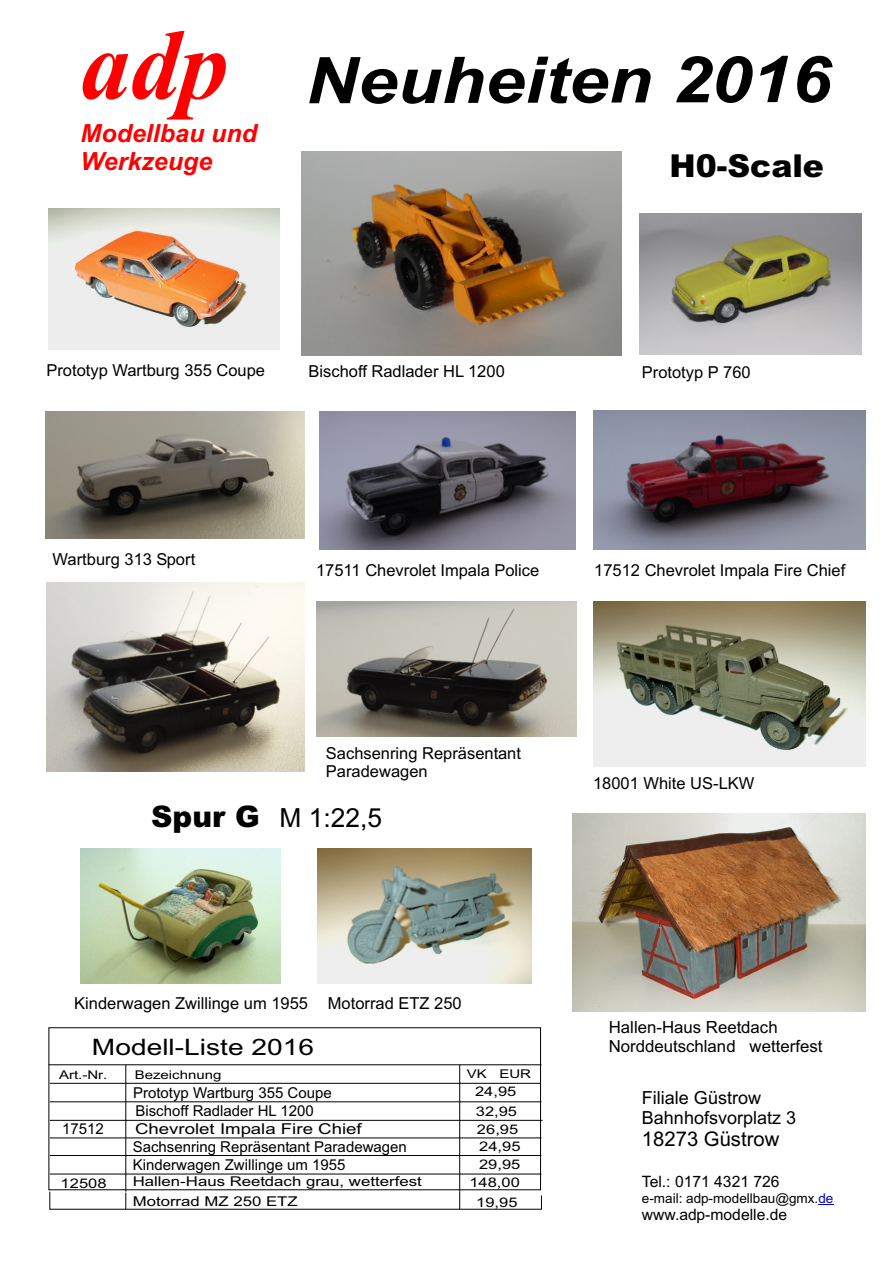
<style>
.page{position:relative;width:894px;height:1263px;background:#fff}
.page>*{position:absolute;margin:0;border:0;box-sizing:border-box;transform-origin:0 0}
.t1{font:italic 700 99.45px "Times New Roman";color:#f00}
.t2{font:italic 700 64.35px "Arial";color:#000;scale:1.11 1}
.t3{font:900 31.5px "Arial";color:#000}
.t4{font:26.4px "Arial";color:#000}
.t5{font:italic 700 25.05px/27.9px "Arial";color:#f00}
.t6{font:22.65px "Arial";color:#000;scale:1.24 1}
.t7{font:20.25px "Arial";color:#000}
.t8{font:18px/20.1px "Arial";color:#000}
.t9{font:16.65px/18.8px "Arial";color:#000}
.t10{font:16.5px/18.5px "Arial";color:#000}
.t11{font:15.75px "Arial";color:#000}
.t12{font:15px/17.4px "Arial";color:#000}
.t13{font:15px "Arial";color:#000;scale:1.24 1}
.t14{font:13.5px "Arial";color:#000;scale:1.24 1}
.t15{font:13.5px "Arial";color:#000}
.t16{font:13.2px/17.1px "Arial";color:#000;scale:1.24 1}
.t17{font:12px "Arial";color:#000;scale:1.24 1}
.s1{font-weight:900;font-size:29.7px}
.s2{color:#0000c4}
</style>
<div class="page">
<svg style="left:818px;top:1204px;width:15px;height:1px"></svg>
<hr style="left:49px;top:1064px;width:492px;height:1px;background:#000">
<hr style="left:50px;top:1083px;width:490px;height:1px;background:#000">
<hr style="left:50px;top:1101px;width:491px;height:1px;background:#000">
<hr style="left:50px;top:1120px;width:493px;height:1px;background:#000">
<hr style="left:50px;top:1138px;width:491px;height:1px;background:#000">
<hr style="left:50px;top:1155px;width:491px;height:1px;background:#000">
<hr style="left:50px;top:1174px;width:491px;height:1px;background:#000">
<hr style="left:125px;top:1065px;width:1px;height:127px;background:#000">
<hr style="left:459px;top:1065px;width:1px;height:127px;background:#000">
<svg style="left:49px;top:1191px;width:493px;height:19px"></svg>
<img style="left:48px;top:208px;width:231px;height:142px">
<img style="left:640px;top:214px;width:222px;height:140px">
<img style="left:594px;top:602px;width:272px;height:164px">
<img style="left:301px;top:152px;width:320px;height:203px">
<img style="left:593px;top:411px;width:272px;height:139px">
<img style="left:319px;top:411px;width:256px;height:138px">
<img style="left:318px;top:848px;width:213px;height:135px">
<img style="left:317px;top:601px;width:260px;height:135px">
<img style="left:47px;top:583px;width:257px;height:189px">
<img style="left:46px;top:411px;width:259px;height:128px">
<img style="left:572px;top:814px;width:293px;height:197px">
<img style="left:80px;top:848px;width:201px;height:135px">
<h1 class="t1" style="left:81px;top:31px;width:149px">adp</h1>
<h3 class="t5" style="left:81px;top:122px;width:178px">Modellbau und<br>Werkzeuge</h3>
<h2 class="t2" style="left:306px;top:56px;width:475px">Neuheiten 2016</h2>
<h3 class="t3" style="left:670px;top:154px;width:156px">H0-Scale</h3>
<p class="t10" style="left:46px;top:363px;width:220px">Prototyp Wartburg 355 Coupe</p>
<p class="t10" style="left:309px;top:364px;width:198px">Bischoff Radlader HL 1200</p>
<p class="t10" style="left:642px;top:364px;width:110px">Prototyp P 760</p>
<p class="t10" style="left:53px;top:551px;width:144px">Wartburg 313 Sport</p>
<p class="t10" style="left:316px;top:563px;width:225px">17511 Chevrolet Impala Police</p>
<p class="t10" style="left:594px;top:563px;width:253px">17512 Chevrolet Impala Fire Chief</p>
<p class="t10" style="left:326px;top:746px;width:197px">Sachsenring Repräsentant<br>Paradewagen</p>
<p class="t10" style="left:593px;top:775px;width:163px">18001 White US-LKW</p>
<h3 class="t4" style="left:151px;top:808px;width:232px"><span class="s1">Spur G</span> M 1:22,5</h3>
<p class="t10" style="left:74px;top:995px;width:235px">Kinderwagen Zwillinge um 1955</p>
<p class="t10" style="left:328px;top:995px;width:135px">Motorrad ETZ 250</p>
<h3 class="t6" style="left:92px;top:1039px;width:181px">Modell-Liste 2016</h3>
<p class="t17" style="left:59px;top:1070px;width:40px">Art.-Nr.</p>
<p class="t17" style="left:135px;top:1070px;width:71px">Bezeichnung</p>
<p class="t17" style="left:467px;top:1070px;width:53px">VK EUR</p>
<p class="t9" style="left:609px;top:1020px;width:215px">Hallen-Haus Reetdach<br>Norddeutschland wetterfest</p>
<p class="t16" style="left:475px;top:1083px;width:35px;line-height:19.4px">24,95<br>32,95</p>
<p class="t12" style="left:133px;top:1086px;width:200px">Prototyp Wartburg 355 Coupe<br>Bischoff Radlader HL 1200</p>
<p class="t8" style="left:642px;top:1089px;width:156px">Filiale Güstrow<br>Bahnhofsvorplatz 3</p>
<p class="t7" style="left:642px;top:1131px;width:139px">18273 Güstrow</p>
<p class="t11" style="left:642px;top:1176px;width:139px">Tel.: 0171 4321 726</p>
<p class="t15" style="left:642px;top:1193px;width:193px">e-mail: adp-modellbau@gmx.<span class="s2">de</span></p>
<p class="t11" style="left:642px;top:1208px;width:147px">www.adp-modelle.de</p>
<p class="t13" style="left:135px;top:1123px;width:184px">Chevrolet Impala Fire Chief</p>
<p class="t16" style="left:477px;top:1122px;width:37px">26,95<br>24,95<br>29,95</p>
<p class="t12" style="left:62px;top:1122px;width:43px">17512</p>
<p class="t12" style="left:133px;top:1139px;width:276px">Sachsenring Repräsentant Paradewagen</p>
<p class="t12" style="left:133px;top:1157px;width:214px">Kinderwagen Zwillinge um 1955</p>
<p class="t16" style="left:61px;top:1176px;width:39px">12508</p>
<p class="t14" style="left:133px;top:1176px;width:235px">Hallen-Haus Reetdach grau, wetterfest</p>
<p class="t16" style="left:469px;top:1175px;width:42px">148,00</p>
<p class="t14" style="left:133px;top:1196px;width:135px">Motorrad MZ 250 ETZ</p>
<p class="t16" style="left:476px;top:1195px;width:35px">19,95</p>
</div>
